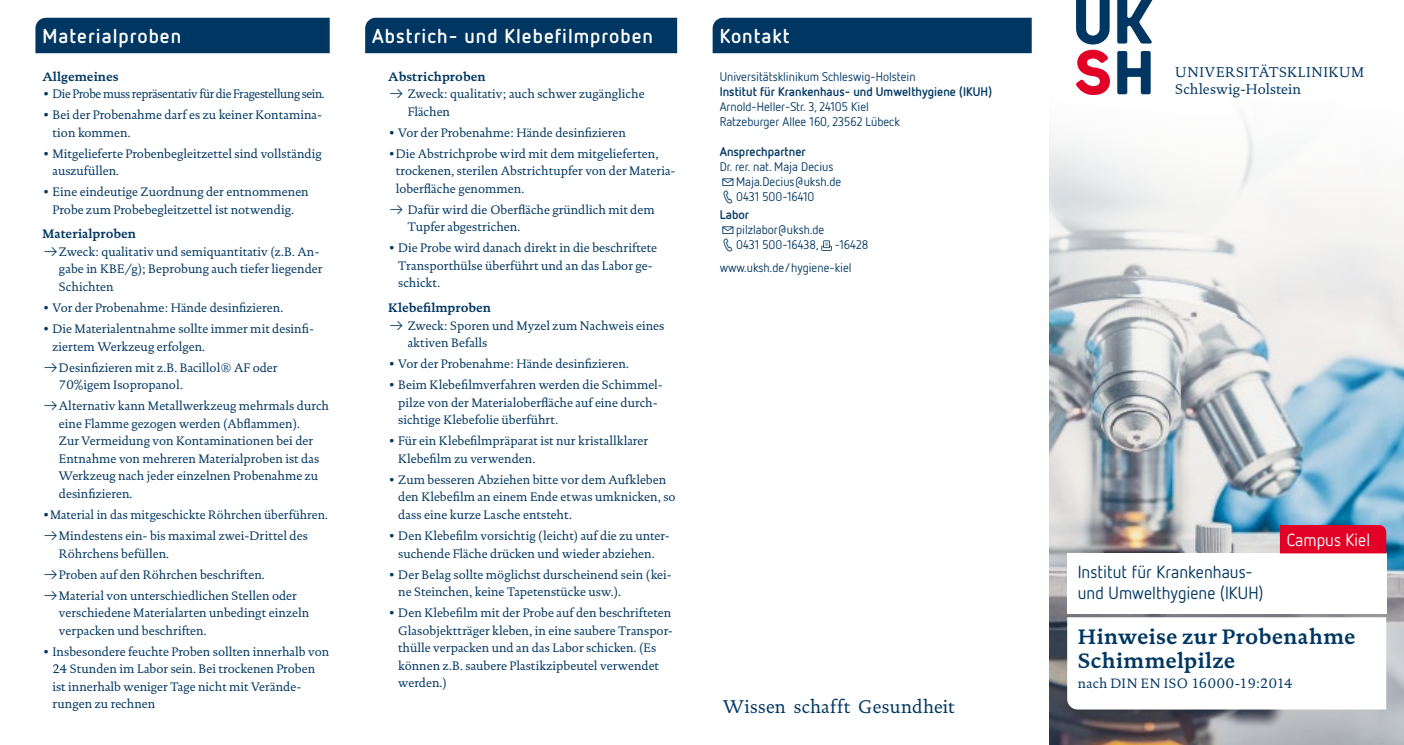
<style>
.page{position:relative;width:1404px;height:745px;background:#fff}
.page>*{position:absolute;margin:0;border:0;box-sizing:border-box;transform-origin:0 0}
.t1{font:700 21.25px/23.4px "DTL Documenta TOT";letter-spacing:.015em;color:#003762}
.t2{font:700 20px "Netto OT";letter-spacing:.05em;color:#fff}
.t3{font:18.75px "DTL Documenta TOT";letter-spacing:.02em;color:#003762}
.t4{font:17.5px/21px "Netto OT";color:#003762}
.t5{font:17.5px "Netto OT";color:#fff}
.t6{font:14.38px/17.2px "DTL Documenta TOT";letter-spacing:.02em;color:#003762}
.t7{font:13.75px "DTL Documenta TOT";letter-spacing:.025em;color:#003762}
.t8{font:12.5px/17.5px "DTL Documenta TOT";color:#003762}
.t9{font:12.5px/15px "Netto OT";color:#003762}
.t10{font:700 12.5px "Netto OT";color:#003762}
.t11{font:700 12.5px "DTL Documenta TOT";color:#003762}
.t12{font:12.5px "DTL Documenta TOT";letter-spacing:-.03em;color:#003762}
.s1{font-family:"Netto Icons OT"}
.s2{font-weight:700}
</style>
<div class="page">
<div style="left:35px;top:18px;width:295px;height:35px;background:#003762"></div>
<div style="left:365px;top:18px;width:312px;height:35px;background:#003762"></div>
<div style="left:712px;top:18px;width:319px;height:35px;background:#003762"></div>
<img style="left:1049px;top:119px;width:354px;height:625px">
<svg style="left:1067px;top:617px;width:318px;height:92px"></svg>
<div style="left:1067px;top:553px;width:318px;height:60px;background:#fff"></div>
<div style="left:1279px;top:524px;width:106px;height:29px;background:#e20026"></div>
<svg style="left:821px;top:240px;width:10px;height:10px"></svg>
<svg style="left:1117px;top:0;width:36px;height:44px"></svg>
<svg style="left:1076px;top:0;width:33px;height:44px"></svg>
<svg style="left:1076px;top:50px;width:33px;height:45px"></svg>
<svg style="left:1117px;top:51px;width:33px;height:43px"></svg>
<h2 class="t2" style="left:43px;top:24px;width:140px">Materialproben</h2>
<h2 class="t2" style="left:372px;top:24px;width:282px">Abstrich- und Klebefilmproben</h2>
<h2 class="t2" style="left:719px;top:24px;width:71px">Kontakt</h2>
<p class="t11" style="left:43px;top:68px;width:78px">Allgemeines</p>
<p class="t12" style="left:43px;top:86px;width:284px">• Die Probe muss repräsentativ für die Fragestellung sein.</p>
<p class="t8" style="left:52px;top:106px;width:271px;text-indent:-10px">• Bei der Probenahme darf es zu keiner Kontamina&shy;tion kommen.</p>
<p class="t8" style="left:52px;top:144px;width:271px;text-indent:-10px">• Mitgelieferte Probenbegleitzettel sind vollständig auszufüllen.</p>
<p class="t8" style="left:43px;top:183px;width:268px;text-align:center">• Eine eindeutige Zuordnung der entnommenen<br>Probe zum Probebegleitzettel ist notwendig.</p>
<p class="t11" style="left:43px;top:226px;width:95px">Materialproben</p>
<p class="t8" style="left:43px;top:243px;width:278px"><span class="s1">A</span>Zweck: qualitativ und semiquantitativ (z.B. An-</p>
<p class="t8" style="left:59px;top:260px;width:265px">gabe in KBE/g); Beprobung auch tiefer liegender</p>
<p class="t8" style="left:59px;top:278px;width:56px">Schichten</p>
<p class="t8" style="left:43px;top:299px;width:242px">• Vor der Probenahme: Hände desinfizieren.</p>
<p class="t8" style="left:52px;top:320px;width:263px;text-indent:-10px">• Die Materialentnahme sollte immer mit desinfi&shy;ziertem Werkzeug erfolgen.</p>
<p class="t8" style="left:59px;top:358px;width:220px;text-indent:-16px"><span class="s1">A</span>Desinfizieren mit z.B. Bacillol® AF oder<br>70%igem Isopropanol.</p>
<p class="t8" style="left:59px;top:397px;width:271px;text-indent:-16px"><span class="s1">A</span>Alternativ kann Metallwerkzeug mehrmals durch eine Flamme gezogen werden (Abflammen).<br>Zur Vermeidung von Kontaminationen bei der Entnahme von mehreren Materialproben ist das Werkzeug nach jeder einzelnen Probenahme zu desinfizieren.</p>
<p class="t8" style="left:43px;top:504px;width:287px;line-height:21px">•Material in das mitgeschickte Röhrchen überführen.<br><span class="s1">A</span>Mindestens ein- bis maximal zwei-Drittel des</p>
<p class="t8" style="left:43px;top:542px;width:256px;line-height:21px;text-indent:16px">Röhrchens befüllen.<br><span class="s1">A</span>Proben auf den Röhrchen beschriften.<br><span class="s1">A</span>Material von unterschiedlichen Stellen oder</p>
<p class="t8" style="left:59px;top:603px;width:252px">verschiedene Materialarten unbedingt einzeln verpacken und beschriften.</p>
<p class="t8" style="left:52px;top:642px;width:278px;text-indent:-10px">• Insbesondere feuchte Proben sollten innerhalb von 24 Stunden im Labor sein. Bei trockenen Proben ist innerhalb weniger Tage nicht mit Verände&shy;rungen zu rechnen</p>
<p class="t11" style="left:388px;top:68px;width:99px">Abstrichproben</p>
<p class="t8" style="left:388px;top:85px;width:258px"><span class="s1">A</span> Zweck: qualitativ; auch schwer zugängliche</p>
<p class="t8" style="left:407px;top:102px;width:44px">Flächen</p>
<p class="t8" style="left:388px;top:123px;width:239px">• Vor der Probenahme: Hände desinfizieren</p>
<p class="t8" style="left:395px;top:144px;width:281px;text-indent:-7px">•Die Abstrichprobe wird mit dem mitgelieferten, trockenen, sterilen Abstrichtupfer von der Materia&shy;loberfläche genommen.</p>
<p class="t8" style="left:407px;top:200px;width:248px;text-indent:-20px"><span class="s1">A</span> Dafür wird die Oberfläche gründlich mit dem<br>Tupfer abgestrichen.</p>
<p class="t8" style="left:398px;top:239px;width:260px;text-indent:-10px">• Die Probe wird danach direkt in die beschriftete<br>Transporthülse überführt und an das Labor ge&shy;schickt.</p>
<p class="t11" style="left:388px;top:300px;width:104px">Klebefilmproben</p>
<p class="t8" style="left:388px;top:316px;width:277px"><span class="s1">A</span> Zweck: Sporen und Myzel zum Nachweis eines</p>
<p class="t8" style="left:407px;top:334px;width:81px">aktiven Befalls</p>
<p class="t8" style="left:388px;top:355px;width:242px">• Vor der Probenahme: Hände desinfizieren.</p>
<p class="t8" style="left:398px;top:376px;width:266px;text-indent:-10px">• Beim Klebefilmverfahren werden die Schimmel&shy;pilze von der Materialoberfläche auf eine durch&shy;sichtige Klebefolie überführt.</p>
<p class="t8" style="left:398px;top:432px;width:251px;text-indent:-10px">• Für ein Klebefilmpräparat ist nur kristallklarer<br>Klebefilm zu verwenden.</p>
<p class="t8" style="left:398px;top:470px;width:279px;text-indent:-10px">• Zum besseren Abziehen bitte vor dem Aufkleben den Klebefilm an einem Ende etwas umknicken, so dass eine kurze Lasche entsteht.</p>
<p class="t8" style="left:388px;top:526px;width:283px;text-align:center">• Den Klebefilm vorsichtig (leicht) auf die zu unter&shy;suchende Fläche drücken und wieder abziehen.</p>
<p class="t8" style="left:398px;top:565px;width:275px;text-indent:-10px">• Der Belag sollte möglichst durscheinend sein (kei&shy;ne Steinchen, keine Tapetenstücke usw.).</p>
<p class="t8" style="left:398px;top:603px;width:276px;text-indent:-10px">• Den Klebefilm mit der Probe auf den beschrifteten Glasobjektträger kleben, in eine saubere Transpor&shy;thülle verpacken und an das Labor schicken. (Es können z.B. saubere Plastikzipbeutel verwendet werden.)</p>
<p class="t9" style="left:719px;top:68px;width:197px">Universitätsklinikum Schleswig-Holstein</p>
<p class="t10" style="left:719px;top:83px;width:274px">Institut für Krankenhaus- und Umwelthygiene (IKUH)</p>
<p class="t9" style="left:719px;top:98px;width:182px">Arnold-Heller-Str. 3, 24105 Kiel<br>Ratzeburger Allee 160, 23562 Lübeck</p>
<p class="t10" style="left:719px;top:143px;width:88px">Ansprechpartner</p>
<p class="t9" style="left:719px;top:158px;width:123px">Dr. rer. nat. Maja Decius<br><span class="s1">Ç</span>Maja.Decius@uksh.de<br><span class="s1">J</span>0431 500-16410</p>
<p class="t9" style="left:719px;top:207px;width:106px"><span class="s2">Labor<br></span><span class="s1">Ç</span>pilzlabor@uksh.de<br><span class="s1">J</span>0431 500-16438,</p>
<p class="t9" style="left:719px;top:233px;width:150px;line-height:22.1px;text-indent:115px">-16428 www.uksh.de/hygiene-kiel</p>
<h3 class="t3" style="left:723px;top:695px;width:233px">Wissen schafft Gesundheit</h3>
<p class="t6" style="left:1175px;top:63px;width:190px">UNIVERSITÄTSKLINIKUM<br>Schleswig-Holstein</p>
<h3 class="t4" style="left:1077px;top:560px;width:187px">Institut für Krankenhaus&shy;und Umwelthygiene (IKUH)</h3>
<h3 class="t5" style="left:1286px;top:528px;width:85px">Campus Kiel</h3>
<h1 class="t1" style="left:1077px;top:624px;width:279px">Hinweise zur Probenahme<br>Schimmelpilze</h1>
<p class="t7" style="left:1077px;top:674px;width:216px">nach DIN EN ISO 16000-19:2014</p>
</div>
